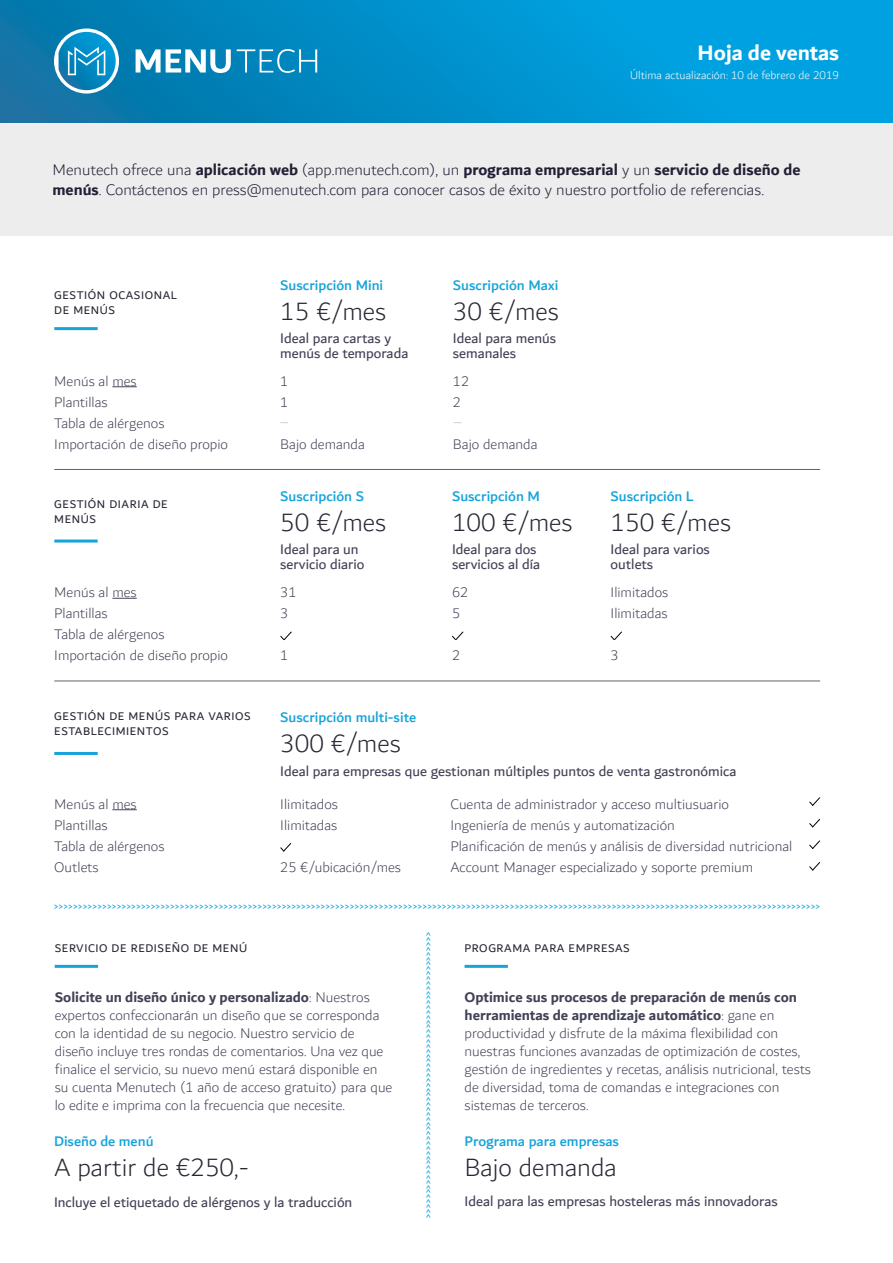
<style>
.page{position:relative;width:893px;height:1263px;background:#fff}
.page>*{position:absolute;margin:0;border:0;box-sizing:border-box;transform-origin:0 0}
.t1{font:300 27px "Dubai";color:#282835}
.t2{font:700 22.5px "Dubai";color:#fff}
.t3{font:300 16.5px/19.8px "Dubai";color:#232035}
.t4{font:300 15px/21px "Dubai";color:#424257}
.t5{font:15px/15px "Dubai";color:#424257}
.t6{font:500 15px "Dubai";color:#17a4da}
.t7{font:12px/15px "Dubai";letter-spacing:.05em;color:#282835}
.t8{font:300 12px "Dubai";color:#fff}
.s1{font-weight:700}
</style>
<div class="page">
<div style="left:0;top:122px;width:893px;height:114px;background:#ededee"></div>
<svg style="left:0;top:0;width:893px;height:122px;background:#0190cb"></svg>
<svg style="left:54px;top:28px;width:65px;height:66px"></svg>
<svg style="left:59px;top:32px;width:57px;height:58px;background:#339ecb"></svg>
<svg style="left:136px;top:49px;width:95px;height:24px"></svg>
<svg style="left:237px;top:49px;width:80px;height:24px;background:#319cc9"></svg>
<hr style="left:55px;top:965px;width:43px;height:3px;background:#17a4da">
<hr style="left:465px;top:965px;width:43px;height:3px;background:#17a4da">
<hr style="left:54px;top:752px;width:44px;height:3px;background:#17a4da">
<svg style="left:112px;top:809px;width:25px;height:1px"></svg>
<svg style="left:280px;top:843px;width:12px;height:9px"></svg>
<svg style="left:809px;top:797px;width:12px;height:9px"></svg>
<svg style="left:809px;top:818px;width:12px;height:10px"></svg>
<svg style="left:809px;top:840px;width:11px;height:9px"></svg>
<svg style="left:809px;top:862px;width:12px;height:9px"></svg>
<hr style="left:54px;top:539px;width:44px;height:3px;background:#17a4da">
<svg style="left:280px;top:631px;width:12px;height:9px"></svg>
<svg style="left:452px;top:631px;width:12px;height:9px"></svg>
<svg style="left:610px;top:631px;width:12px;height:9px"></svg>
<hr style="left:54px;top:327px;width:44px;height:3px;background:#17a4da">
<svg style="left:112px;top:386px;width:25px;height:1px"></svg>
<svg style="left:112px;top:598px;width:25px;height:1px"></svg>
<hr style="left:54px;top:469px;width:766px;height:1px;background:#63636d">
<hr style="left:54px;top:681px;width:766px;height:1px;background:#63636d">
<h2 class="t2" style="left:698px;top:39px;width:143px">Hoja de ventas</h2>
<p class="t8" style="left:630px;top:66px;width:210px">Última actualización: 10 de febrero de 2019</p>
<p class="t3" style="left:53px;top:160px;width:749px">Menutech ofrece una <span class="s1">aplicación web</span> (app.menutech.com), un <span class="s1">programa empresarial</span> y un <span class="s1">servicio de diseño de menús</span>. Contáctenos en press@menutech.com para conocer casos de éxito y nuestro portfolio de referencias.</p>
<p class="t7" style="left:54px;top:287px;width:124px">GESTIÓN OCASIONAL<br>DE MENÚS</p>
<p class="t4" style="left:54px;top:371px;width:175px">Menús al mes<br>Plantillas<br>Tabla de alérgenos<br>Importación de diseño propio</p>
<p class="t7" style="left:54px;top:497px;width:115px">GESTIÓN DIARIA DE<br>MENÚS</p>
<p class="t4" style="left:54px;top:582px;width:175px">Menús al mes<br>Plantillas<br>Tabla de alérgenos<br>Importación de diseño propio</p>
<p class="t6" style="left:280px;top:276px;width:104px">Suscripción Mini</p>
<h1 class="t1" style="left:280px;top:290px;width:107px">15 €/mes</h1>
<p class="t5" style="left:280px;top:330px;width:130px">Ideal para cartas y menús de temporada</p>
<p class="t4" style="left:280px;top:371px;width:10px">1<br>1</p>
<p class="t4" style="left:280px;top:434px;width:86px">Bajo demanda</p>
<p class="t6" style="left:280px;top:487px;width:85px">Suscripción S</p>
<h1 class="t1" style="left:280px;top:501px;width:107px">50 €/mes</h1>
<p class="t5" style="left:280px;top:541px;width:86px">Ideal para un servicio diario</p>
<p class="t4" style="left:280px;top:582px;width:18px">31<br>3</p>
<p class="t4" style="left:280px;top:645px;width:10px">1</p>
<p class="t6" style="left:453px;top:276px;width:107px">Suscripción Maxi</p>
<h1 class="t1" style="left:453px;top:290px;width:107px">30 €/mes</h1>
<p class="t5" style="left:453px;top:330px;width:105px">Ideal para menús semanales</p>
<p class="t4" style="left:453px;top:371px;width:18px">12<br>2</p>
<p class="t4" style="left:453px;top:434px;width:86px">Bajo demanda</p>
<p class="t6" style="left:452px;top:487px;width:89px">Suscripción M</p>
<h1 class="t1" style="left:452px;top:501px;width:122px">100 €/mes</h1>
<p class="t5" style="left:452px;top:541px;width:90px">Ideal para dos servicios al día</p>
<p class="t4" style="left:452px;top:582px;width:18px">62<br>5</p>
<p class="t4" style="left:452px;top:645px;width:10px">2</p>
<p class="t6" style="left:611px;top:487px;width:85px">Suscripción L</p>
<h1 class="t1" style="left:611px;top:501px;width:122px">150 €/mes</h1>
<p class="t5" style="left:611px;top:541px;width:101px">Ideal para varios outlets</p>
<p class="t4" style="left:611px;top:582px;width:59px">Ilimitados<br>Ilimitadas</p>
<p class="t4" style="left:611px;top:645px;width:10px">3</p>
<p class="t7" style="left:54px;top:708px;width:198px">GESTIÓN DE MENÚS PARA VARIOS<br>ESTABLECIMIENTOS</p>
<p class="t6" style="left:280px;top:708px;width:137px">Suscripción multi-site</p>
<h1 class="t1" style="left:280px;top:723px;width:122px">300 €/mes</h1>
<p class="t5" style="left:280px;top:763px;width:458px">Ideal para empresas que gestionan múltiples puntos de venta gastronómica</p>
<p class="t4" style="left:54px;top:794px;width:112px">Menús al mes<br>Plantillas<br>Tabla de alérgenos<br>Outlets</p>
<p class="t4" style="left:450px;top:794px;width:343px">Cuenta de administrador y acceso multiusuario<br>Ingeniería de menús y automatización<br>Planificación de menús y análisis de diversidad nutricional Account Manager especializado y soporte premium</p>
<p class="t4" style="left:280px;top:794px;width:59px">Ilimitados<br>Ilimitadas</p>
<p class="t4" style="left:280px;top:857px;width:122px">25 €/ubicación/mes</p>
<p class="t7" style="left:55px;top:941px;width:194px">SERVICIO DE REDISEÑO DE MENÚ</p>
<p class="t7" style="left:465px;top:941px;width:167px">PROGRAMA PARA EMPRESAS</p>
<p class="t4" style="left:55px;top:988px;width:339px;line-height:18px"><span class="s1">Solicite un diseño único y personalizado</span>: Nuestros expertos confeccionarán un diseño que se corresponda con la identidad de su negocio. Nuestro servicio de diseño incluye tres rondas de comentarios. Una vez que finalice el servicio, su nuevo menú estará disponible en su cuenta Menutech (1 año de acceso gratuito) para que lo edite e imprima con la frecuencia que necesite.</p>
<p class="t4" style="left:465px;top:988px;width:348px;line-height:18px"><span class="s1">Optimice sus procesos de preparación de menús con herramientas de aprendizaje automático</span>: gane en productividad y disfrute de la máxima flexibilidad con nuestras funciones avanzadas de optimización de costes, gestión de ingredientes y recetas, análisis nutricional, tests de diversidad, toma de comandas e integraciones con sistemas de terceros.</p>
<p class="t6" style="left:54px;top:1132px;width:101px">Diseño de menú</p>
<h1 class="t1" style="left:54px;top:1146px;width:196px">A partir de €250,-</h1>
<p class="t5" style="left:54px;top:1194px;width:300px">Incluye el etiquetado de alérgenos y la traducción</p>
<p class="t6" style="left:465px;top:1132px;width:156px">Programa para empresas</p>
<h1 class="t1" style="left:465px;top:1147px;width:154px">Bajo demanda</h1>
<p class="t5" style="left:465px;top:1194px;width:315px">Ideal para las empresas hosteleras más innovadoras</p>
</div>
